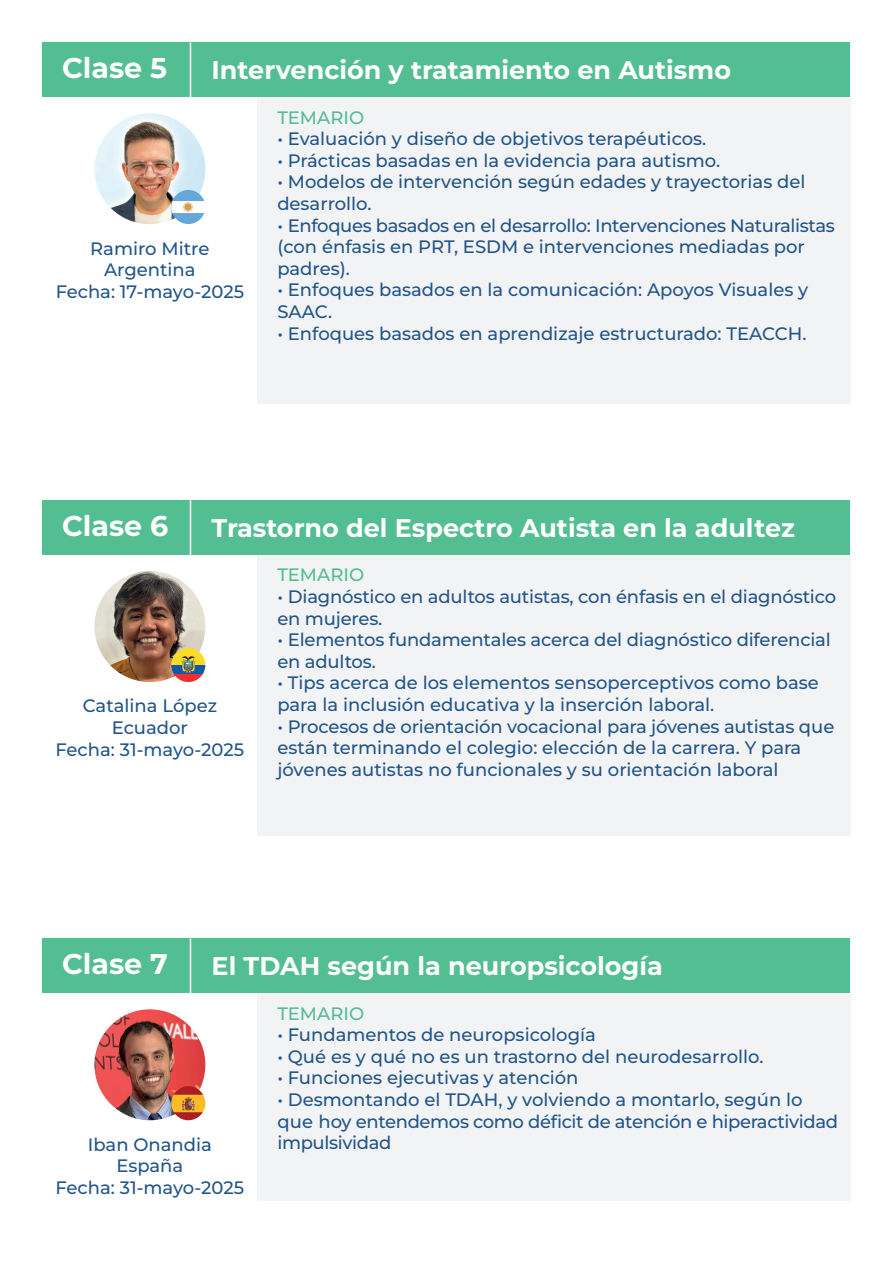
<style>
.page{position:relative;width:893px;height:1263px;background:#fff}
.page>*{position:absolute;margin:0;border:0;box-sizing:border-box;transform-origin:0 0}
.t1{font:700 28.5px "Montserrat";color:#fff}
.t2{font:700 25.5px "Montserrat";color:#fff}
.t3{font:500 18px/21.6px "Montserrat";color:#225589}
.t4{font:500 18px/21.6px "Montserrat";letter-spacing:-.02em;color:#225589}
.t5{font:500 18px "Montserrat";color:#53be91}
</style>
<div class="page">
<img style="left:94px;top:1009px;width:111px;height:111px;border-radius:55px">
<img style="left:171px;top:1086px;width:34px;height:34px;border-radius:17px">
<img style="left:94px;top:571px;width:111px;height:111px;border-radius:55px">
<img style="left:171px;top:648px;width:34px;height:34px;border-radius:17px">
<img style="left:94px;top:113px;width:111px;height:111px;border-radius:55px">
<img style="left:171px;top:190px;width:34px;height:34px;border-radius:17px">
<div style="left:257px;top:97px;width:593px;height:306px;background:#f2f3f4"></div>
<div style="left:43px;top:43px;width:807px;height:54px;background:#53be91"></div>
<hr style="left:190px;top:43px;width:1px;height:54px;background:#fff">
<div style="left:257px;top:555px;width:593px;height:280px;background:#f2f3f4"></div>
<div style="left:43px;top:500px;width:807px;height:55px;background:#53be91"></div>
<hr style="left:190px;top:500px;width:1px;height:55px;background:#fff">
<div style="left:257px;top:993px;width:593px;height:207px;background:#f2f3f4"></div>
<div style="left:43px;top:938px;width:807px;height:55px;background:#53be91"></div>
<hr style="left:190px;top:938px;width:1px;height:55px;background:#fff">
<h1 class="t1" style="left:62px;top:49px;width:107px">Clase 5</h1>
<h2 class="t2" style="left:212px;top:53px;width:521px">Intervención y tratamiento en Autismo</h2>
<p class="t5" style="left:277px;top:105px;width:88px">TEMARIO</p>
<p class="t3" style="left:277px;top:128px;width:430px">• Evaluación y diseño de objetivos terapéuticos.</p>
<p class="t3" style="left:277px;top:149px;width:444px">• Prácticas basadas en la evidencia para autismo.</p>
<p class="t3" style="left:277px;top:171px;width:530px">• Modelos de intervención según edades y trayectorias del desarrollo.</p>
<p class="t4" style="left:277px;top:214px;width:559px">• Enfoques basados en el desarrollo: Intervenciones Naturalistas (con énfasis en PRT, ESDM e intervenciones mediadas por padres).</p>
<p class="t3" style="left:277px;top:279px;width:532px">• Enfoques basados en la comunicación: Apoyos Visuales y<br>SAAC.</p>
<p class="t3" style="left:277px;top:322px;width:531px">• Enfoques basados en aprendizaje estructurado: TEACCH.</p>
<p class="t3" style="left:56px;top:237px;width:190px;text-align:center">Ramiro Mitre<br>Argentina<br>Fecha: 17-mayo-2025</p>
<h1 class="t1" style="left:62px;top:506px;width:108px">Clase 6</h1>
<h2 class="t2" style="left:212px;top:511px;width:585px">Trastorno del Espectro Autista en la adultez</h2>
<p class="t5" style="left:277px;top:563px;width:88px">TEMARIO</p>
<p class="t3" style="left:277px;top:585px;width:560px">• Diagnóstico en adultos autistas, con énfasis en el diagnóstico en mujeres.</p>
<p class="t3" style="left:277px;top:629px;width:555px">• Elementos fundamentales acerca del diagnóstico diferencial en adultos.</p>
<p class="t3" style="left:277px;top:672px;width:543px">• Tips acerca de los elementos sensoperceptivos como base para la inclusión educativa y la inserción laboral.</p>
<p class="t3" style="left:277px;top:715px;width:559px">• Procesos de orientación vocacional para jóvenes autistas que están terminando el colegio: elección de la carrera. Y para jóvenes autistas no funcionales y su orientación laboral</p>
<p class="t3" style="left:55px;top:695px;width:190px;text-align:center">Catalina López<br>Ecuador<br>Fecha: 31-mayo-2025</p>
<h1 class="t1" style="left:62px;top:945px;width:107px">Clase 7</h1>
<h2 class="t2" style="left:212px;top:949px;width:453px">El TDAH según la neuropsicología</h2>
<p class="t5" style="left:277px;top:1001px;width:88px">TEMARIO</p>
<p class="t3" style="left:277px;top:1024px;width:320px">• Fundamentos de neuropsicología</p>
<p class="t3" style="left:277px;top:1045px;width:488px">• Qué es y qué no es un trastorno del neurodesarrollo.</p>
<p class="t3" style="left:277px;top:1067px;width:303px">• Funciones ejecutivas y atención</p>
<p class="t3" style="left:277px;top:1088px;width:562px">• Desmontando el TDAH, y volviendo a montarlo, según lo que hoy entendemos como déficit de atención e hiperactividad</p>
<p class="t3" style="left:88px;top:1133px;width:126px">Iban Onandia</p>
<p class="t4" style="left:277px;top:1132px;width:116px">impulsividad</p>
<p class="t3" style="left:55px;top:1154px;width:190px;text-align:center">España<br>Fecha: 31-mayo-2025</p>
</div>
